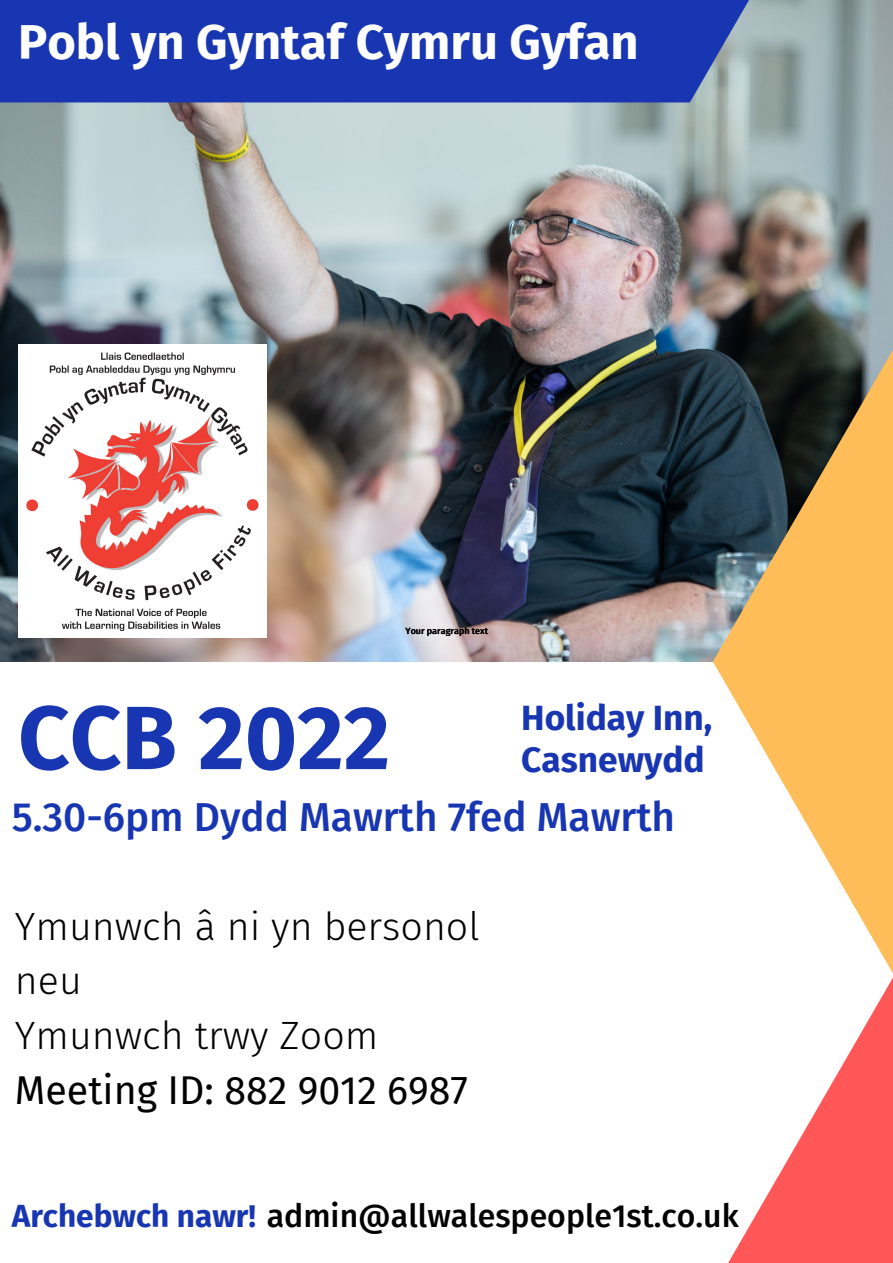
<style>
.page{position:relative;width:893px;height:1263px;background:#fff}
.page>*{position:absolute;margin:0;border:0;box-sizing:border-box;transform-origin:0 0}
.t1{font:700 89.85px "Fira Sans";color:#1836b2}
.t2{font:700 48.82px "Fira Sans";color:#fff}
.t3{font:500 40.5px "Fira Sans";color:#1836b2}
.t4{font:300 39.3px/54.8px "Fira Sans";color:#000}
.t5{font:39.3px "Fira Sans";color:#000}
.t6{font:700 35.25px/42.2px "Fira Sans";color:#1836b2}
.t7{font:500 32.03px "Fira Sans";color:#000}
.t8{font:500 9px "Fira Sans";color:#000}
.s1{font-weight:700;font-size:31.5px;color:#1836b2}
</style>
<div class="page">
<svg style="left:728px;top:977px;width:165px;height:286px"></svg>
<img style="left:0;top:0;width:893px;height:661px">
<div style="left:0;top:0;width:759px;height:102px;background:#1836b2"></div>
<img style="left:18px;top:345px;width:249px;height:292px">
<svg style="left:713px;top:348px;width:180px;height:626px;fill:#ffbd59"></svg>
<h2 class="t2" style="left:18px;top:14px;width:622px">Pobl yn Gyntaf Cymru Gyfan</h2>
<p class="t8" style="left:405px;top:626px;width:84px">Your paragraph text</p>
<p class="t6" style="left:521px;top:697px;width:193px">Holiday Inn,<br>Casnewydd</p>
<h1 class="t1" style="left:18px;top:685px;width:373px">CCB 2022</h1>
<p class="t3" style="left:12px;top:793px;width:665px">5.30-6pm Dydd Mawrth 7fed Mawrth</p>
<p class="t4" style="left:15px;top:899px;width:466px">Ymunwch â ni yn bersonol neu<br>Ymunwch trwy Zoom</p>
<p class="t5" style="left:15px;top:1067px;width:454px">Meeting ID: 882 9012 6987</p>
<p class="t7" style="left:12px;top:1197px;width:728px"><span class="s1">Archebwch nawr!</span> admin@allwalespeople1st.co.uk</p>
</div>
